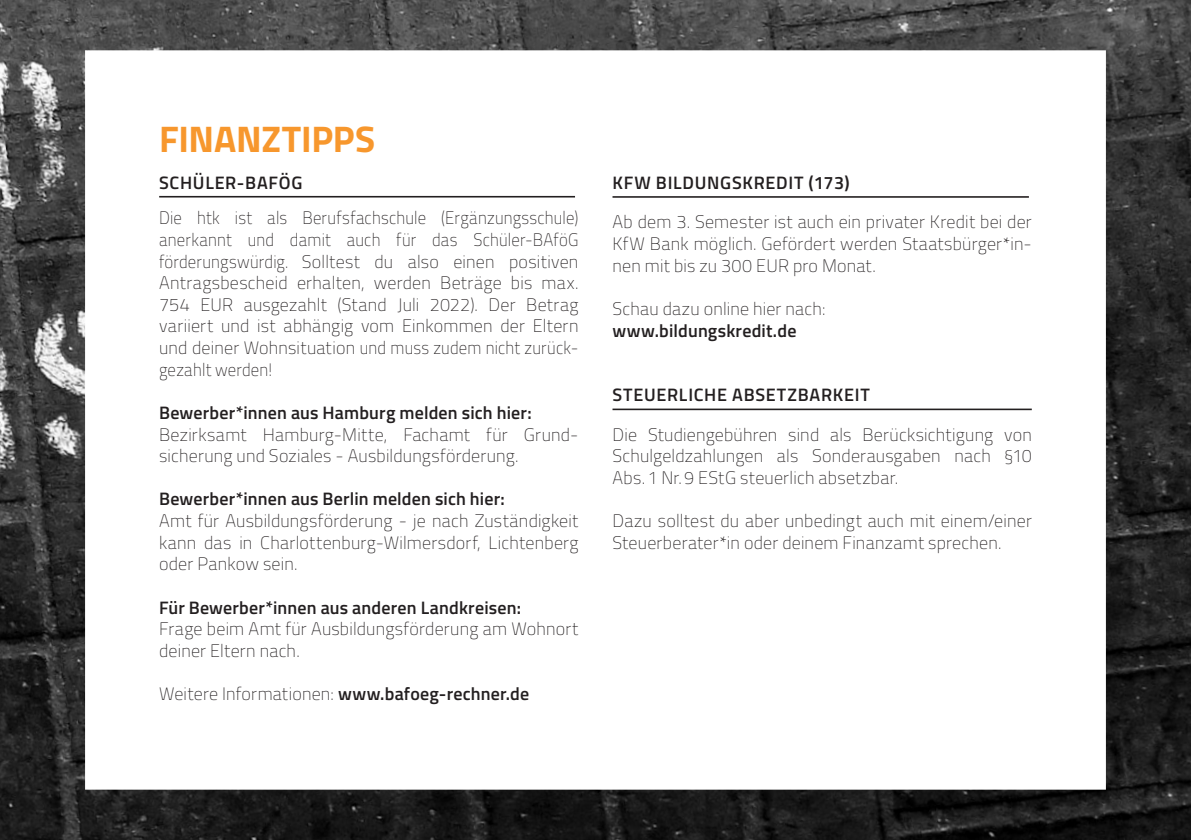
<style>
.page{position:relative;width:1191px;height:840px;background:#fff}
.page>*{position:absolute;margin:0;border:0;box-sizing:border-box;transform-origin:0 0}
.t1{font:700 37px "Titillium";letter-spacing:-.005em;color:#f7972d}
.t2{font:100 18px/21.6px "Titillium";letter-spacing:.01em;color:#231f20}
.t3{font:100 18px/21.6px "Titillium";letter-spacing:.01em;color:#231f20;text-align:justify;scale:.93 1}
.t4{font:600 18px "Titillium";letter-spacing:.01em;color:#231f20}
.t5{font:600 18px "Titillium";letter-spacing:.04em;color:#231f20}
.s1{font-weight:600}
</style>
<div class="page">
<img style="left:0;top:0;width:1191px;height:839px">
<div style="left:122px;top:87px;width:947px;height:665px;background:#fff"></div>
<hr style="left:159px;top:196px;width:416px;height:1px;background:#231f20">
<hr style="left:612px;top:196px;width:417px;height:2px;background:#231f20">
<hr style="left:612px;top:408px;width:420px;height:2px;background:#231f20">
<p class="t1" style="left:159px;top:111px;width:218px">FINANZTIPPS</p>
<p class="t5" style="left:159px;top:169px;width:145px">SCHÜLER-BAFÖG</p>
<p class="t3" style="left:159px;top:206px;width:452px">Die htk ist als Berufsfachschule (Ergänzungsschule) anerkannt und damit auch für das Schüler-BAföG förderungswürdig. Solltest du also einen positiven Antragsbescheid erhalten, werden Beträge bis max.<br>754 EUR ausgezahlt (Stand Juli 2022). Der Betrag variiert und ist abhängig vom Einkommen der Eltern und deiner Wohnsituation und muss zudem nicht zurück&shy;gezahlt werden!</p>
<p class="t4" style="left:159px;top:399px;width:374px">Bewerber*innen aus Hamburg melden sich hier:</p>
<p class="t2" style="left:159px;top:422px;width:421px">Bezirksamt Hamburg-Mitte, Fachamt für Grund&shy;sicherung und Soziales - Ausbildungsförderung.</p>
<p class="t4" style="left:159px;top:485px;width:347px">Bewerber*innen aus Berlin melden sich hier:</p>
<p class="t2" style="left:159px;top:509px;width:421px;text-align:justify">Amt für Ausbildungsförderung - je nach Zuständigkeit kann das in Charlottenburg-Wilmersdorf, Lichtenberg oder Pankow sein.</p>
<p class="t4" style="left:159px;top:593px;width:363px">Für Bewerber*innen aus anderen Landkreisen:</p>
<p class="t2" style="left:159px;top:617px;width:421px">Frage beim Amt für Ausbildungsförderung am Wohnort deiner Eltern nach.</p>
<p class="t2" style="left:159px;top:681px;width:372px">Weitere Informationen: <span class="s1">www.bafoeg-rechner.de</span></p>
<p class="t5" style="left:612px;top:169px;width:239px">KFW BILDUNGSKREDIT (173)</p>
<p class="t2" style="left:612px;top:210px;width:421px;text-align:justify">Ab dem 3. Semester ist auch ein privater Kredit bei der KfW Bank möglich. Gefördert werden Staatsbürger*in&shy;nen mit bis zu 300 EUR pro Monat.</p>
<p class="t2" style="left:612px;top:297px;width:214px">Schau dazu online hier nach:</p>
<p class="t4" style="left:612px;top:316px;width:185px">www.bildungskredit.de</p>
<p class="t5" style="left:612px;top:381px;width:259px">STEUERLICHE ABSETZBARKEIT</p>
<p class="t2" style="left:612px;top:422px;width:421px;text-align:justify">Die Studiengebühren sind als Berücksichtigung von Schulgeldzahlungen als Sonderausgaben nach §10<br>Abs.1 Nr.9 EStG steuerlich absetzbar.</p>
<p class="t2" style="left:612px;top:509px;width:421px">Dazu solltest du aber unbedingt auch mit einem/einer<br>Steuerberater*in oder deinem Finanzamt sprechen.</p>
</div>
